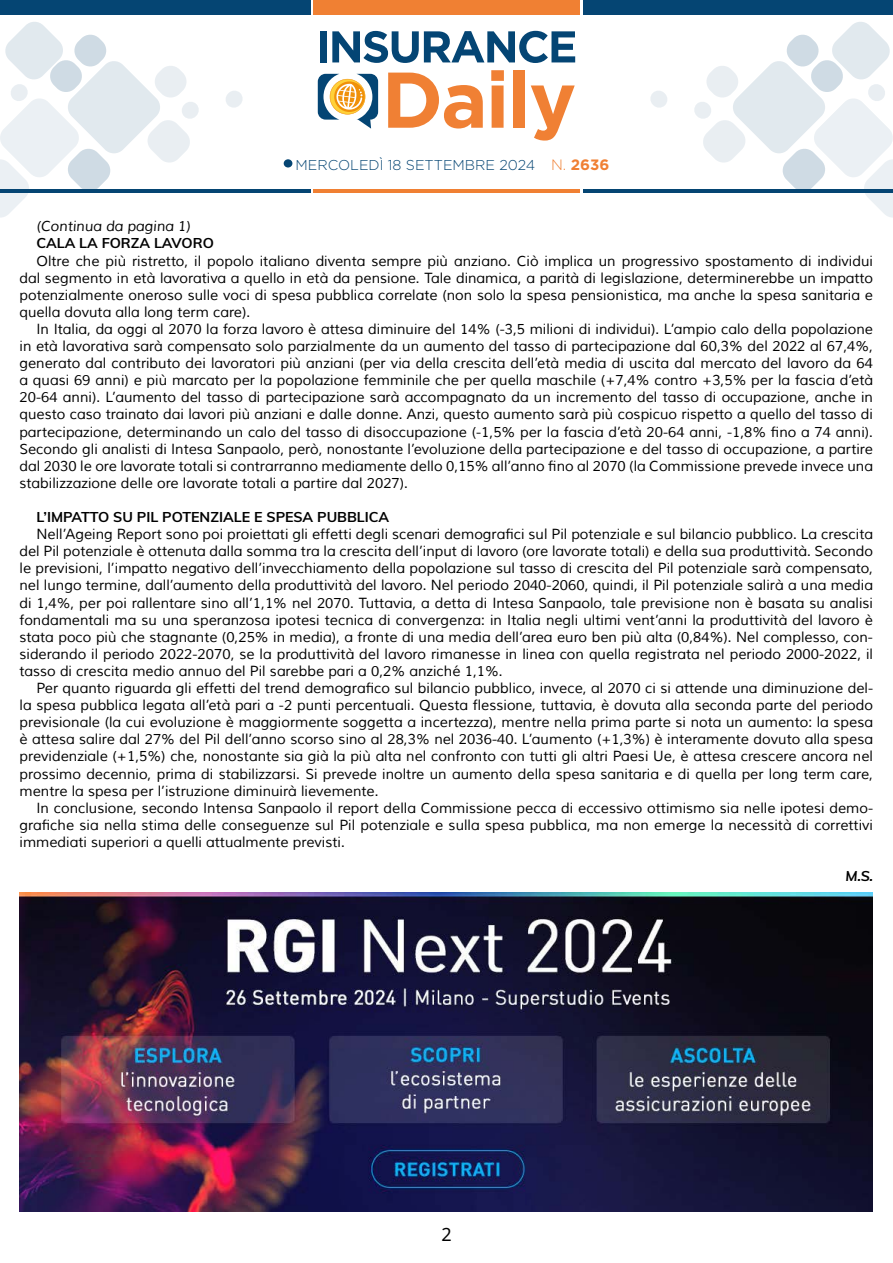
<style>
.page{position:relative;width:893px;height:1263px;background:#fff}
.page>*{position:absolute;margin:0;border:0;box-sizing:border-box;transform-origin:0 0}
.t1{font:18px "Noto Sans";color:#000}
.t2{font:14.25px/17.1px "Muli";color:#000;text-align:justify}
.t3{font:700 14.25px "Muli";color:#000}
.t4{font:300 14.25px "Gotham";color:#054573}
.t5{font:italic 14.25px "Muli";color:#000}
.t6{font:italic 700 14.25px "Muli";color:#000}
.s1{font-size:15px;color:#f08033}
.s2{font-weight:700;font-size:15px;color:#f08033}
</style>
<div class="page">
<div style="left:583px;top:0;width:310px;height:15px;background:#054573"></div>
<div style="left:313px;top:0;width:266px;height:15px;background:#f08033"></div>
<hr style="left:583px;top:189px;width:310px;height:3px;background:#054573">
<hr style="left:313px;top:189px;width:266px;height:3px;background:#f08033">
<svg style="left:650px;top:91px;width:17px;height:17px"></svg>
<svg style="left:226px;top:91px;width:17px;height:17px"></svg>
<svg style="left:693px;top:22px;width:200px;height:196px"></svg>
<svg style="left:0;top:22px;width:200px;height:196px"></svg>
<hr style="left:0;top:189px;width:310px;height:3px;background:#054573">
<div style="left:0;top:0;width:310px;height:15px;background:#054573"></div>
<svg style="left:318px;top:74px;width:60px;height:55px"></svg>
<svg style="left:388px;top:73px;width:95px;height:56px"></svg>
<svg style="left:491px;top:70px;width:13px;height:58px"></svg>
<div style="left:513px;top:70px;width:12px;height:58px;background:#f08034"></div>
<svg style="left:531px;top:85px;width:44px;height:56px"></svg>
<div style="left:320px;top:31px;width:6px;height:31px;background:#044574"></div>
<svg style="left:332px;top:31px;width:243px;height:32px"></svg>
<div style="left:284px;top:159px;width:8px;height:8px;background:#054573;border-radius:50%"></div>
<img style="left:19px;top:892px;width:854px;height:320px">
<p class="t4" style="left:296px;top:157px;width:315px">MERCOLEDÌ 18 SETTEMBRE 2024 <span class="s1">N.</span> <span class="s2">2636</span></p>
<p class="t5" style="left:37px;top:218px;width:156px">(Continua da pagina 1)</p>
<p class="t3" style="left:37px;top:233px;width:179px">CALA LA FORZA LAVORO</p>
<p class="t2" style="left:19px;top:252px;width:855px;text-indent:17px">Oltre che più ristretto, il popolo italiano diventa sempre più anziano. Ciò implica un progressivo spostamento di individui dal segmento in età lavorativa a quello in età da pensione. Tale dinamica, a parità di legislazione, determinerebbe un impatto potenzialmente oneroso sulle voci di spesa pubblica correlate (non solo la spesa pensionistica, ma anche la spesa sanitaria e quella dovuta alla long term care).</p>
<p class="t2" style="left:19px;top:321px;width:855px;text-indent:17px">In Italia, da oggi al 2070 la forza lavoro è attesa diminuire del 14% (-3,5 milioni di individui). L’ampio calo della popolazione in età lavorativa sarà compensato solo parzialmente da un aumento del tasso di partecipazione dal 60,3% del 2022 al 67,4%, generato dal contributo dei lavoratori più anziani (per via della crescita dell’età media di uscita dal mercato del lavoro da 64 a quasi 69 anni) e più marcato per la popolazione femminile che per quella maschile (+7,4% contro +3,5% per la fascia d’età 20-64 anni). L’aumento del tasso di partecipazione sarà accompagnato da un incremento del tasso di occupazione, anche in questo caso trainato dai lavori più anziani e dalle donne. Anzi, questo aumento sarà più cospicuo rispetto a quello del tasso di partecipazione, determinando un calo del tasso di disoccupazione (-1,5% per la fascia d’età 20-64 anni, -1,8% fino a 74 anni).<br>Secondo gli analisti di Intesa Sanpaolo, però, nonostante l’evoluzione della partecipazione e del tasso di occupazione, a partire dal 2030 le ore lavorate totali si contrarranno mediamente dello 0,15% all’anno fino al 2070 (la Commissione prevede invece una stabilizzazione delle ore lavorate totali a partire dal 2027).</p>
<p class="t3" style="left:37px;top:506px;width:354px">L’IMPATTO SU PIL POTENZIALE E SPESA PUBBLICA</p>
<p class="t2" style="left:20px;top:526px;width:855px;text-indent:17px">Nell’Ageing Report sono poi proiettati gli effetti degli scenari demografici sul Pil potenziale e sul bilancio pubblico. La crescita del Pil potenziale è ottenuta dalla somma tra la crescita dell’input di lavoro (ore lavorate totali) e della sua produttività. Secondo le previsioni, l’impatto negativo dell’invecchiamento della popolazione sul tasso di crescita del Pil potenziale sarà compensato, nel lungo termine, dall’aumento della produttività del lavoro. Nel periodo 2040-2060, quindi, il Pil potenziale salirà a una media di 1,4%, per poi rallentare sino all’1,1% nel 2070. Tuttavia, a detta di Intesa Sanpaolo, tale previsione non è basata su analisi fondamentali ma su una speranzosa ipotesi tecnica di convergenza: in Italia negli ultimi vent’anni la produttività del lavoro è stata poco più che stagnante (0,25% in media), a fronte di una media dell’area euro ben più alta (0,84%). Nel complesso, con&shy;siderando il periodo 2022-2070, se la produttività del lavoro rimanesse in linea con quella registrata nel periodo 2000-2022, il tasso di crescita medio annuo del Pil sarebbe pari a 0,2% anziché 1,1%.</p>
<p class="t2" style="left:20px;top:680px;width:855px;text-indent:17px">Per quanto riguarda gli effetti del trend demografico sul bilancio pubblico, invece, al 2070 ci si attende una diminuzione del&shy;la spesa pubblica legata all’età pari a -2 punti percentuali. Questa flessione, tuttavia, è dovuta alla seconda parte del periodo previsionale (la cui evoluzione è maggiormente soggetta a incertezza), mentre nella prima parte si nota un aumento: la spesa è attesa salire dal 27% del Pil dell’anno scorso sino al 28,3% nel 2036-40. L’aumento (+1,3%) è interamente dovuto alla spesa previdenziale (+1,5%) che, nonostante sia già la più alta nel confronto con tutti gli altri Paesi Ue, è attesa crescere ancora nel prossimo decennio, prima di stabilizzarsi. Si prevede inoltre un aumento della spesa sanitaria e di quella per long term care, mentre la spesa per l’istruzione diminuirà lievemente.</p>
<p class="t2" style="left:20px;top:799px;width:855px;text-indent:17px">In conclusione, secondo Intensa Sanpaolo il report della Commissione pecca di eccessivo ottimismo sia nelle ipotesi demo&shy;grafiche sia nella stima delle conseguenze sul Pil potenziale e sulla spesa pubblica, ma non emerge la necessità di correttivi immediati superiori a quelli attualmente previsti.</p>
<p class="t6" style="left:845px;top:866px;width:29px">M.S.</p>
<p class="t1" style="left:441px;top:1222px;width:12px">2</p>
</div>
